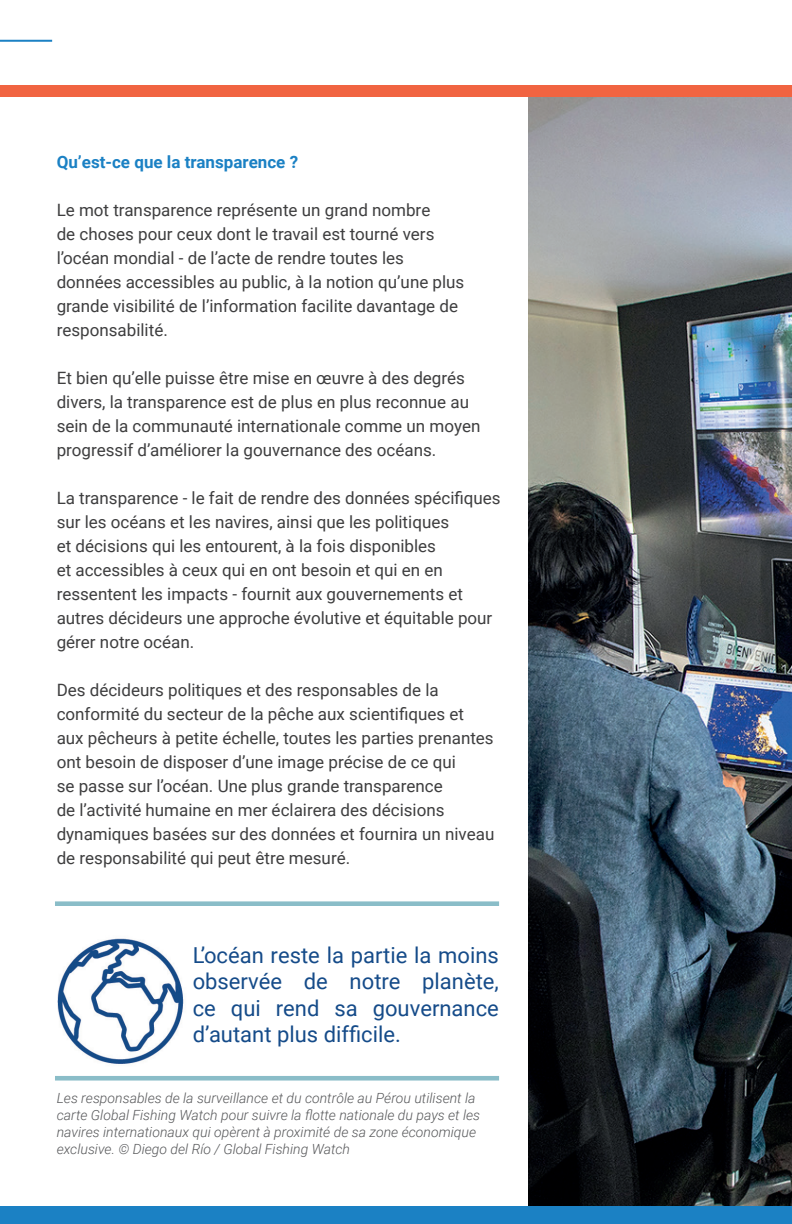
<style>
.page{position:relative;width:792px;height:1224px;background:#fff}
.page>*{position:absolute;margin:0;border:0;box-sizing:border-box;transform-origin:0 0}
.t1{font:22px/26.4px "Roboto";color:#154b89;text-align:justify}
.t2{font:17px/24px "Roboto";color:#3e3e3f}
.t3{font:700 17px "Roboto";color:#1b81c4}
.t4{font:italic 300 14px/16.8px "Roboto";color:#57585a}
</style>
<div class="page">
<img style="left:528px;top:97px;width:264px;height:1110px">
<div style="left:0;top:1207px;width:792px;height:17px;background:#1b81c4"></div>
<div style="left:0;top:85px;width:792px;height:12px;background:#f16441"></div>
<hr style="left:0;top:40px;width:52px;height:2px;background:#1b81c4">
<div style="left:55px;top:901px;width:444px;height:5px;background:#8abdc8"></div>
<div style="left:55px;top:1076px;width:444px;height:5px;background:#8abdc8"></div>
<img style="left:58px;top:938px;width:126px;height:126px">
<p class="t3" style="left:57px;top:150px;width:243px">Qu’est-ce que la transparence ?</p>
<p class="t2" style="left:57px;top:198px;width:409px">Le mot transparence représente un grand nombre<br>de choses pour ceux dont le travail est tourné vers l’océan mondial - de l’acte de rendre toutes les données accessibles au public, à la notion qu’une plus grande visibilité de l’information facilite davantage de responsabilité.</p>
<p class="t2" style="left:57px;top:366px;width:425px">Et bien qu’elle puisse être mise en œuvre à des degrés divers, la transparence est de plus en plus reconnue au sein de la communauté internationale comme un moyen progressif d’améliorer la gouvernance des océans.</p>
<p class="t2" style="left:57px;top:486px;width:446px">La transparence - le fait de rendre des données spécifiques sur les océans et les navires, ainsi que les politiques<br>et décisions qui les entourent, à la fois disponibles<br>et accessibles à ceux qui en ont besoin et qui en en ressentent les impacts - fournit aux gouvernements et autres décideurs une approche évolutive et équitable pour gérer notre océan.</p>
<p class="t2" style="left:57px;top:678px;width:439px">Des décideurs politiques et des responsables de la conformité du secteur de la pêche aux scientifiques et aux pêcheurs à petite échelle, toutes les parties prenantes ont besoin de disposer d’une image précise de ce qui<br>se passe sur l’océan. Une plus grande transparence<br>de l’activité humaine en mer éclairera des décisions dynamiques basées sur des données et fournira un niveau de responsabilité qui peut être mesuré.</p>
<p class="t1" style="left:193px;top:941px;width:308px">L’océan reste la partie la moins observée de notre planète, ce qui rend sa gouvernance d’autant plus difficile.</p>
<p class="t4" style="left:57px;top:1089px;width:425px">Les responsables de la surveillance et du contrôle au Pérou utilisent la carte Global Fishing Watch pour suivre la flotte nationale du pays et les navires internationaux qui opèrent à proximité de sa zone économique exclusive. © Diego del Río / Global Fishing Watch</p>
</div>
